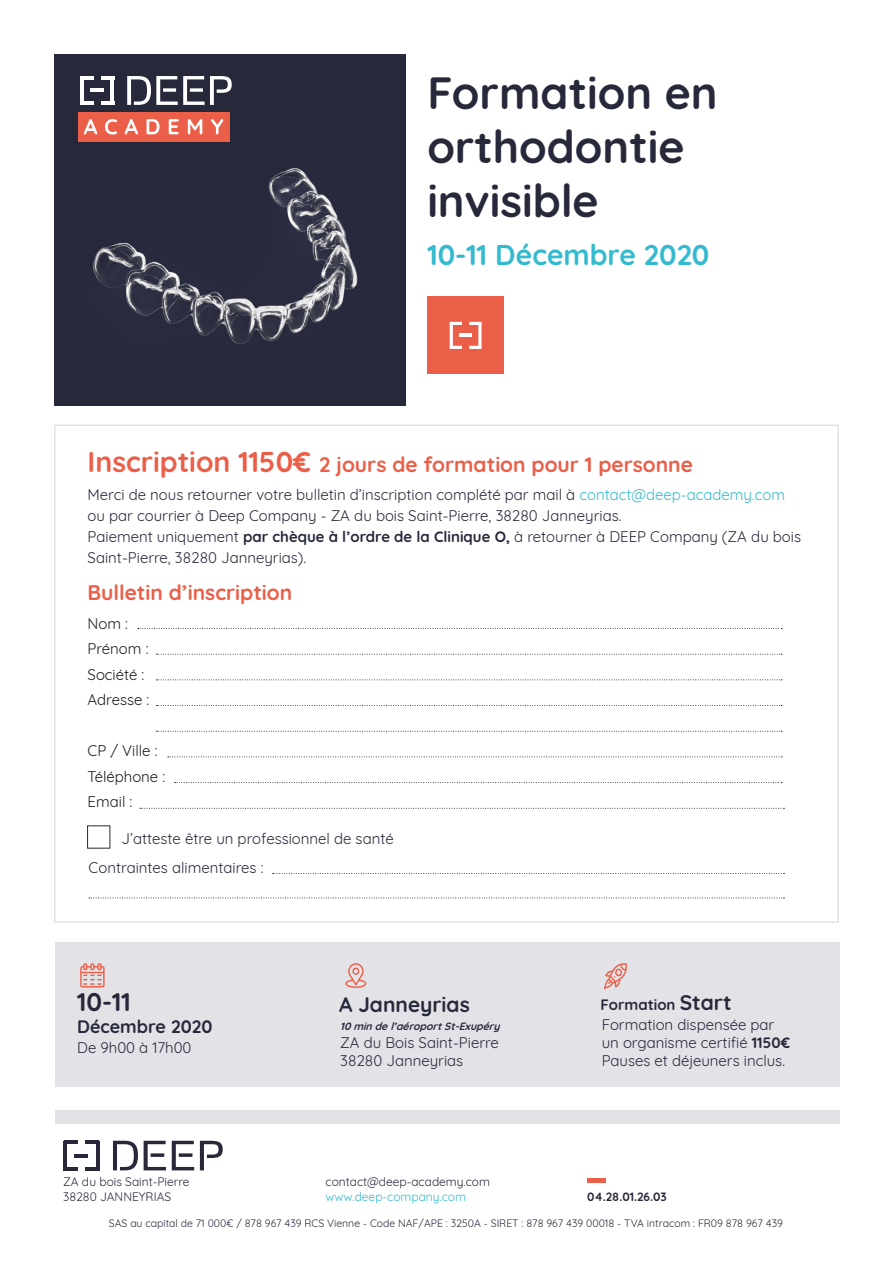
<style>
.page{position:relative;width:893px;height:1263px;background:#fff}
.page>*{position:absolute;margin:0;border:0;box-sizing:border-box;transform-origin:0 0}
.t1{font:700 45px/54px "Quicksand";color:#27293b}
.t2{font:700 28.5px "Quicksand";color:#34bace}
.t3{font:700 25.5px "Quicksand";color:#27293b}
.t4{font:700 21px "Quicksand";color:#eb5e48}
.t5{font:700 21px "Quicksand";color:#27293b}
.t6{font:700 18px "Quicksand";color:#27293b}
.t7{font:15px/18px "Quicksand";color:#27293b}
.t8{font:15px "Quicksand";color:#1d1d1b}
.t9{font:700 15px "Quicksand";color:#27293b}
.t10{font:12px "Quicksand";color:#27293b}
.t11{font:12px "Quicksand";color:#34bace}
.t12{font:700 12px "Quicksand";color:#27293b}
.t13{font:10.5px "Quicksand";color:#27293b}
.t14{font:italic 700 10.5px "Quicksand";color:#27293b}
.s1{font-size:28.5px}
.s2{color:#34bace}
.s3{font-weight:700}
.s4{font-size:21px}
</style>
<div class="page">
<div style="left:55px;top:942px;width:785px;height:144px;background:#e3e2e7"></div>
<svg style="left:113px;top:1141px;width:25px;height:29px"></svg>
<svg style="left:144px;top:1141px;width:22px;height:29px"></svg>
<svg style="left:172px;top:1141px;width:22px;height:29px"></svg>
<svg style="left:200px;top:1141px;width:23px;height:29px"></svg>
<svg style="left:75px;top:1154px;width:13px;height:3px"></svg>
<svg style="left:86px;top:1141px;width:10px;height:3px"></svg>
<hr style="left:96px;top:1141px;width:3px;height:29px;background:#27293b">
<svg style="left:86px;top:1167px;width:10px;height:3px"></svg>
<svg style="left:67px;top:1167px;width:10px;height:3px"></svg>
<hr style="left:64px;top:1141px;width:3px;height:29px;background:#27293b">
<svg style="left:67px;top:1141px;width:10px;height:3px"></svg>
<svg style="left:345px;top:963px;width:21px;height:25px"></svg>
<svg style="left:80px;top:963px;width:25px;height:24px"></svg>
<svg style="left:138px;top:628px;width:644px;height:1px"></svg>
<svg style="left:156px;top:654px;width:626px;height:1px"></svg>
<svg style="left:156px;top:679px;width:626px;height:1px"></svg>
<svg style="left:156px;top:705px;width:626px;height:1px"></svg>
<svg style="left:156px;top:731px;width:626px;height:1px"></svg>
<svg style="left:168px;top:756px;width:614px;height:1px"></svg>
<svg style="left:175px;top:782px;width:607px;height:1px"></svg>
<svg style="left:140px;top:808px;width:644px;height:1px"></svg>
<svg style="left:89px;top:897px;width:695px;height:1px"></svg>
<svg style="left:273px;top:873px;width:511px;height:1px"></svg>
<div style="left:54px;top:54px;width:352px;height:352px;background:#27293b"></div>
<img style="left:78px;top:86px;width:280px;height:258px">
<svg style="left:127px;top:76px;width:105px;height:29px"></svg>
<svg style="left:91px;top:89px;width:13px;height:3px"></svg>
<svg style="left:101px;top:76px;width:10px;height:3px"></svg>
<hr style="left:111px;top:76px;width:3px;height:29px;background:#fff">
<svg style="left:101px;top:102px;width:10px;height:3px"></svg>
<svg style="left:84px;top:102px;width:9px;height:3px"></svg>
<hr style="left:80px;top:76px;width:4px;height:29px;background:#fff">
<svg style="left:84px;top:76px;width:9px;height:3px"></svg>
<div style="left:78px;top:112px;width:151px;height:29px;background:#eb5e48"></div>
<svg style="left:84px;top:119px;width:13px;height:15px"></svg>
<svg style="left:105px;top:119px;width:12px;height:16px"></svg>
<svg style="left:125px;top:119px;width:13px;height:15px"></svg>
<svg style="left:147px;top:119px;width:13px;height:15px"></svg>
<svg style="left:169px;top:119px;width:10px;height:15px"></svg>
<svg style="left:188px;top:119px;width:14px;height:15px"></svg>
<svg style="left:211px;top:119px;width:12px;height:15px"></svg>
<div style="left:427px;top:297px;width:77px;height:77px;background:#eb5e48"></div>
<svg style="left:450px;top:322px;width:32px;height:27px"></svg>
<div style="left:55px;top:1111px;width:785px;height:13px;background:#e3e2e7"></div>
<svg style="left:604px;top:963px;width:23px;height:26px"></svg>
<div style="left:587px;top:1178px;width:18px;height:5px;background:#eb5e48"></div>
<p class="t1" style="left:427px;top:63px;width:292px">Formation en orthodontie invisible</p>
<p class="t2" style="left:427px;top:231px;width:284px">10-11 Décembre 2020</p>
<p class="t4" style="left:88px;top:447px;width:607px"><span class="s1">Inscription 1150€</span> 2 jours de formation pour 1 personne</p>
<p class="t7" style="left:88px;top:483px;width:699px;line-height:21px">Merci de nous retourner votre bulletin d’inscription complété par mail à <span class="s2">contact@deep-academy.com </span>ou par courrier à Deep Company - ZA du bois Saint-Pierre, 38280 Janneyrias.</p>
<p class="t7" style="left:88px;top:525px;width:715px;line-height:21px">Paiement uniquement <span class="s3">par chèque à l’ordre de la Clinique O,</span> à retourner à DEEP Company (ZA du bois<br>Saint-Pierre, 38280 Janneyrias).</p>
<p class="t4" style="left:88px;top:575px;width:206px">Bulletin d’inscription</p>
<p class="t8" style="left:88px;top:612px;width:42px">Nom :</p>
<p class="t8" style="left:88px;top:637px;width:62px">Prénom :</p>
<p class="t8" style="left:88px;top:663px;width:58px">Société :</p>
<p class="t8" style="left:88px;top:688px;width:63px">Adresse :</p>
<p class="t8" style="left:88px;top:739px;width:71px">CP / Ville :</p>
<p class="t8" style="left:88px;top:765px;width:79px">Téléphone :</p>
<p class="t8" style="left:88px;top:790px;width:46px">Email :</p>
<p class="t7" style="left:122px;top:828px;width:274px">J’atteste être un professionnel de santé</p>
<p class="t7" style="left:89px;top:858px;width:176px">Contraintes alimentaires :</p>
<p class="t3" style="left:77px;top:981px;width:55px">10-11</p>
<p class="t5" style="left:339px;top:987px;width:132px">A Janneyrias</p>
<p class="t6" style="left:77px;top:1012px;width:137px">Décembre 2020</p>
<p class="t14" style="left:340px;top:1018px;width:165px">10mindel’aéroportSt-Exupéry</p>
<p class="t7" style="left:340px;top:1032px;width:160px">ZA du Bois Saint-Pierre<br>38280 Janneyrias</p>
<p class="t7" style="left:77px;top:1037px;width:116px">De 9h00 à 17h00</p>
<p class="t9" style="left:601px;top:992px;width:133px">Formation <span class="s4">Start</span></p>
<p class="t7" style="left:602px;top:1014px;width:190px">Formation dispensée par un organisme certifié <span class="s3">1150€<br></span>Pauses et déjeuners inclus.</p>
<p class="t10" style="left:63px;top:1172px;width:128px">ZA du bois Saint-Pierre</p>
<p class="t10" style="left:63px;top:1187px;width:110px">38280 JANNEYRIAS</p>
<p class="t12" style="left:587px;top:1186px;width:81px">04.28.01.26.03</p>
<p class="t10" style="left:325px;top:1172px;width:166px">contact@deep-academy.com</p>
<p class="t11" style="left:325px;top:1187px;width:142px">www.deep-company.com</p>
<p class="t13" style="left:109px;top:1215px;width:676px">SAS au capital de 71 000€ / 878 967 439 RCS Vienne - Code NAF/APE : 3250A - SIRET : 878 967 439 00018 - TVA intracom : FR09 878 967 439</p>
</div>
